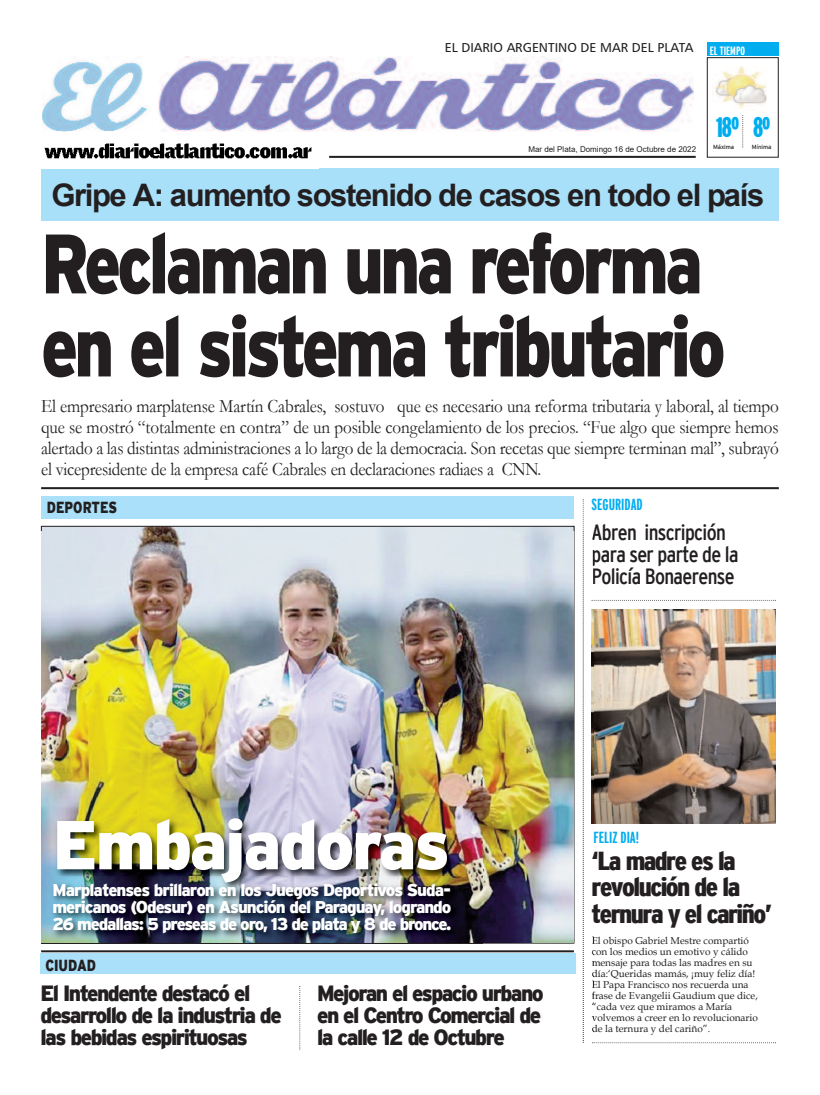
<style>
.page{position:relative;width:820px;height:1095px;background:#fff}
.page>*{position:absolute;margin:0;border:0;box-sizing:border-box;transform-origin:0 0}
.t1{font:900 84px/83px "Interstate";letter-spacing:-.055em;color:#231f20;scale:.81 1}
.t2{font:900 69px "Interstate";letter-spacing:-.035em;color:#fff}
.t3{font:700 31px "Arial";letter-spacing:-.045em;color:#231f20}
.t4{font:900 extra-condensed 28px "Interstate";color:#00aeef}
.t5{font:900 condensed 26px/26px "Interstate";letter-spacing:-.055em;color:#231f20;scale:1.07 1}
.t6{font:900 22px/22px "Interstate";letter-spacing:-.07em;color:#231f20;scale:.95 1}
.t7{font:condensed 22px/22px "Interstate";letter-spacing:-.03em;color:#231f20}
.t8{font:19px/21px "Garamond";letter-spacing:-.015em;color:#231f20;text-align:justify;scale:.9 1}
.t9{font:900 17px/17px "Interstate";letter-spacing:-.07em;color:#fff;text-align:justify}
.t10{font:700 extra-condensed 16px "Interstate";color:#00aeef}
.t11{font:900 16px "Interstate";color:#231f20;scale:.8 1}
.t12{font:13px "Humanist 777 BT Roman B";color:#231f20}
.t13{font:700 extra-condensed 12px "Interstate";color:#fff}
.t14{font:10px/11px "Book Antiqua";color:#231f20}
.t15{font:8px "Arial";color:#231f20}
.t16{font:6px "Interstate";letter-spacing:-.005em;color:#231f20}
</style>
<div class="page">
<svg style="left:582px;top:499px;width:1px;height:31px"></svg>
<hr style="left:41px;top:487px;width:737px;height:2px;background:#231f20">
<div style="left:41px;top:495px;width:532px;height:23px;background:#aae0f9"></div>
<img style="left:592px;top:609px;width:183px;height:214px">
<img style="left:300px;top:531px;width:292px;height:518px">
<img style="left:41px;top:531px;width:533px;height:413px">
<img style="left:482px;top:531px;width:91px;height:411px">
<img style="left:582px;top:531px;width:1px;height:511px">
<svg style="left:592px;top:550px;width:1px;height:15px"></svg>
<svg style="left:591px;top:971px;width:2px;height:34px"></svg>
<svg style="left:592px;top:1042px;width:183px;height:1px"></svg>
<img style="left:42px;top:56px;width:651px;height:75px">
<hr style="left:329px;top:156px;width:366px;height:2px;background:#231f20">
<div style="left:706px;top:57px;width:72px;height:100px;border:1px solid #231f20"></div>
<div style="left:706px;top:43px;width:72px;height:13px;background:#00aeef"></div>
<svg style="left:742px;top:115px;width:1px;height:32px"></svg>
<img style="left:712px;top:65px;width:55px;height:44px">
<img style="left:40px;top:876px;width:442px;height:112px">
<img style="left:221px;top:876px;width:18px;height:6px">
<div style="left:40px;top:952px;width:535px;height:21px;background:#aae0f9"></div>
<hr style="left:41px;top:950px;width:532px;height:2px;background:#231f20">
<svg style="left:299px;top:985px;width:1px;height:64px"></svg>
<div style="left:41px;top:168px;width:737px;height:52px;background:#a8dff9"></div>
<img style="left:44px;top:143px;width:268px;height:16px">
<p class="t12" style="left:444px;top:40px;width:250px">EL DIARIO ARGENTINO DE MAR DEL PLATA</p>
<p class="t13" style="left:709px;top:44px;width:37px">EL TIEMPO</p>
<p class="t15" style="left:528px;top:145px;width:169px">Mar del Plata, Domingo 16 de Octubre de 2022</p>
<h3 class="t4" style="left:715px;top:111px;width:56px">18º 8º</h3>
<p class="t16" style="left:712px;top:143px;width:23px">Máxima</p>
<p class="t16" style="left:751px;top:143px;width:21px">Mínima</p>
<h3 class="t3" style="left:51px;top:178px;width:714px">Gripe A: aumento sostenido de casos en todo el país</h3>
<h1 class="t1" style="left:41px;top:221px;width:846px">Reclaman una reforma en el sistema tributario</h1>
<p class="t8" style="left:41px;top:395px;width:820px">El empresario marplatense Martín Cabrales, sostuvo que es necesario una reforma tributaria y laboral, al tiempo que se mostró “totalmente en contra” de un posible congelamiento de los precios. “Fue algo que siempre hemos alertado a las distintas administraciones a lo largo de la democracia. Son recetas que siempre terminan mal”, subrayó el vicepresidente de la empresa café Cabrales en declaraciones radiaes a CNN.</p>
<p class="t11" style="left:47px;top:498px;width:89px">DEPORTES</p>
<p class="t10" style="left:591px;top:495px;width:53px">SEGURIDAD</p>
<p class="t7" style="left:591px;top:520px;width:148px">Abren inscripción para ser parte de la<br>Policía Bonaerense</p>
<h2 class="t2" style="left:52px;top:805px;width:399px">Embajadoras</h2>
<p class="t9" style="left:52px;top:880px;width:400px">Marplatenses brillaron en los Juegos Deportivos Suda&shy;mericanos (Odesur) en Asunción del Paraguay, logrando 26 medallas: 5 preseas de oro, 13 de plata y 8 de bronce.</p>
<p class="t11" style="left:45px;top:956px;width:65px">CIUDAD</p>
<p class="t6" style="left:40px;top:981px;width:255px">El Intendente destacó el desarrollo de la industria de las bebidas espirituosas</p>
<p class="t6" style="left:317px;top:981px;width:240px;text-align:justify">Mejoran el espacio urbano en el Centro Comercial de la calle 12 de Octubre</p>
<p class="t10" style="left:593px;top:828px;width:47px">FELIZ DIA!</p>
<h3 class="t5" style="left:591px;top:848px;width:170px">‘La madre es la revolución de la ternura y el cariño’</h3>
<p class="t14" style="left:591px;top:934px;width:168px">El obispo Gabriel Mestre compartió con los medios un emotivo y cálido mensaje para todas las madres en su día:‘Queridas mamás, ¡muy feliz día!<br>El Papa Francisco nos recuerda una frase de Evangelii Gaudium que dice, “cada vez que miramos a María volvemos a creer en lo revolucionario de la ternura y del cariño”.</p>
</div>
